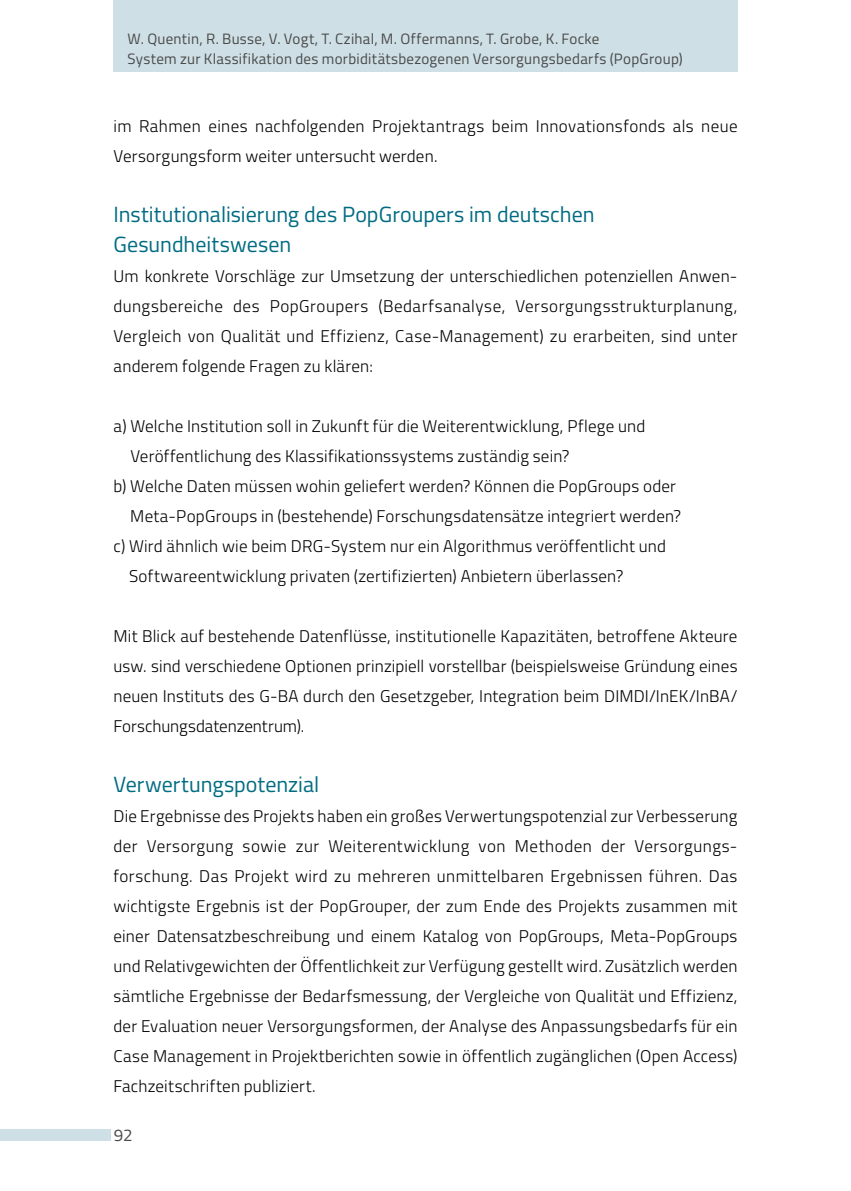
<style>
.page{position:relative;width:851px;height:1191px;background:#fff}
.page>*{position:absolute;margin:0;border:0;box-sizing:border-box;transform-origin:0 0}
.t1{font:22px/30px "Titillium";color:#006c82}
.t2{font:300 17px/30px "Titillium";letter-spacing:.015em;color:#000}
.t3{font:17px "Titillium";color:#4a4a49}
.t4{font:15px/20px "Titillium";letter-spacing:.015em;color:#4a4a49}
</style>
<div class="page">
<div style="left:113px;top:0;width:624px;height:71px;background:#cedfe6"></div>
<div style="left:0;top:1129px;width:111px;height:11px;background:#cedfe6"></div>
<p class="t4" style="left:128px;top:28px;width:556px">W. Quentin, R. Busse, V. Vogt, T. Czihal, M. Offermanns, T. Grobe, K. Focke<br>System zur Klassifikation des morbiditätsbezogenen Versorgungsbedarfs (PopGroup)</p>
<p class="t2" style="left:113px;top:110px;width:625px">im Rahmen eines nachfolgenden Projektantrags beim Innovationsfonds als neue<br>Versorgungsform weiter untersucht werden.</p>
<p class="t1" style="left:113px;top:198px;width:482px">Institutionalisierung des PopGroupers im deutschen<br>Gesundheitswesen</p>
<p class="t2" style="left:113px;top:260px;width:625px">Um konkrete Vorschläge zur Umsetzung der unterschiedlichen potenziellen Anwen&shy;dungsbereiche des PopGroupers (Bedarfsanalyse, Versorgungsstrukturplanung, Vergleich von Qualität und Effizienz, Case-Management) zu erarbeiten, sind unter anderem folgende Fragen zu klären:</p>
<p class="t2" style="left:113px;top:410px;width:533px">a) Welche Institution soll in Zukunft für die Weiterentwicklung, Pflege und</p>
<p class="t2" style="left:130px;top:440px;width:440px">Veröffentlichung des Klassifikationssystems zuständig sein?</p>
<p class="t2" style="left:113px;top:470px;width:564px">b) Welche Daten müssen wohin geliefert werden? Können die PopGroups oder</p>
<p class="t2" style="left:130px;top:500px;width:552px">Meta-PopGroups in (bestehende) Forschungsdatensätze integriert werden?</p>
<p class="t2" style="left:113px;top:530px;width:554px">c) Wird ähnlich wie beim DRG-System nur ein Algorithmus veröffentlicht und</p>
<p class="t2" style="left:129px;top:560px;width:495px">Softwareentwicklung privaten (zertifizierten) Anbietern überlassen?</p>
<p class="t2" style="left:113px;top:620px;width:625px;text-align:justify">Mit Blick auf bestehende Datenflüsse, institutionelle Kapazitäten, betroffene Akteure usw. sind verschiedene Optionen prinzipiell vorstellbar (beispielsweise Gründung eines neuen Instituts des G-BA durch den Gesetzgeber, Integration beim DIMDI/InEK/InBA/ Forschungsdatenzentrum).</p>
<p class="t1" style="left:113px;top:768px;width:207px">Verwertungspotenzial</p>
<p class="t2" style="left:113px;top:800px;width:625px">Die Ergebnisse des Projekts haben ein großes Verwertungspotenzial zur Verbesserung der Versorgung sowie zur Weiterentwicklung von Methoden der Versorgungs&shy;forschung. Das Projekt wird zu mehreren unmittelbaren Ergebnissen führen. Das wichtigste Ergebnis ist der PopGrouper, der zum Ende des Projekts zusammen mit einer Datensatzbeschreibung und einem Katalog von PopGroups, Meta-PopGroups und Relativgewichten der Öffentlichkeit zur Verfügung gestellt wird. Zusätzlich werden sämtliche Ergebnisse der Bedarfsmessung, der Vergleiche von Qualität und Effizienz, der Evaluation neuer Versorgungsformen, der Analyse des Anpassungsbedarfs für ein Case Management in Projektberichten sowie in öffentlich zugänglichen (Open Access)<br>Fachzeitschriften publiziert.</p>
<p class="t3" style="left:114px;top:1122px;width:20px">92</p>
</div>
